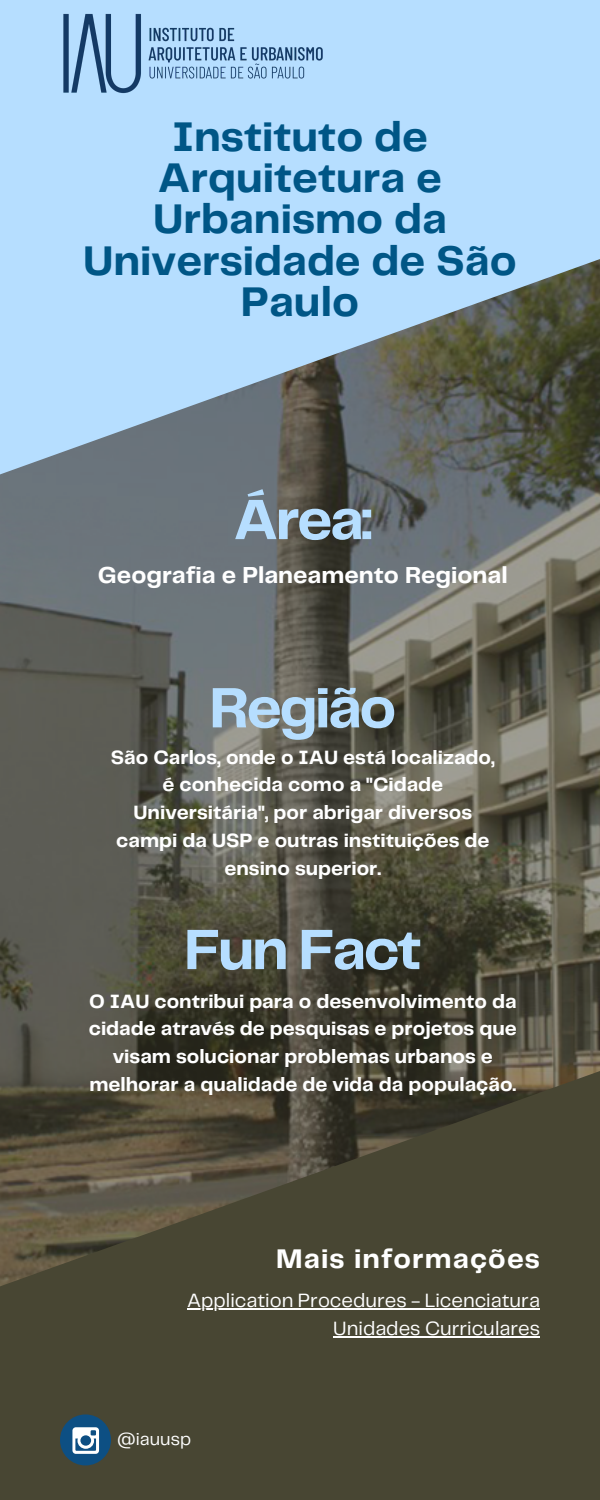
<style>
.page{position:relative;width:600px;height:1500px;background:#fff}
.page>*{position:absolute;margin:0;border:0;box-sizing:border-box;transform-origin:0 0}
.t1{font:700 59px "Telegraf";letter-spacing:-.045em;color:#b6deff}
.t2{font:700 43px/41.2px "Telegraf";color:#005686;text-align:center}
.t3{font:700 28px "Telegraf";letter-spacing:.04em;color:#fff}
.t4{font:700 24px "Telegraf";color:#fff}
.t5{font:700 20px/27.8px "Telegraf";color:#fff;text-align:center}
.t6{font:20px/27.8px "Telegraf";color:#fff;text-align:right}
.t7{font:18px "Telegraf";color:#fff}
</style>
<div class="page">
<img style="left:0;top:253px;width:600px;height:1044px">
<div style="left:0;top:1378px;width:600px;height:122px;background:#484633"></div>
<svg style="left:0;top:1071px;width:599px;height:389px;fill:#484633"></svg>
<svg style="left:1px;top:158px;width:599px;height:316px;background:#96b1c4"></svg>
<div style="left:0;top:0;width:600px;height:158px;background:#b6deff"></div>
<div style="left:60px;top:1414px;width:51px;height:51px;background:#0d4f83;border-radius:50%"></div>
<svg style="left:72px;top:1427px;width:27px;height:27px"></svg>
<img style="left:63px;top:13px;width:260px;height:81px">
<hr style="left:187px;top:1309px;width:353px;height:1px;background:#fff">
<hr style="left:333px;top:1336px;width:207px;height:2px;background:#fff">
<h2 class="t2" style="left:83px;top:118px;width:435px">Instituto de<br>Arquitetura e<br>Urbanismo da<br>Universidade de São<br>Paulo</h2>
<h1 class="t1" style="left:233px;top:494px;width:140px">Área:</h1>
<p class="t4" style="left:98px;top:565px;width:411px">Geografia e Planeamento Regional</p>
<h1 class="t1" style="left:209px;top:683px;width:189px">Região</h1>
<p class="t5" style="left:111px;top:744px;width:385px">São Carlos, onde o IAU está localizado, é conhecida como a "Cidade<br>Universitária", por abrigar diversos campi da USP e outras instituições de ensino superior.</p>
<h1 class="t1" style="left:184px;top:924px;width:239px">Fun Fact</h1>
<p class="t5" style="left:89px;top:988px;width:430px">O IAU contribui para o desenvolvimento da cidade através de pesquisas e projetos que visam solucionar problemas urbanos e melhorar a qualidade de vida da população.</p>
<h3 class="t3" style="left:276px;top:1247px;width:265px">Mais informações</h3>
<p class="t6" style="left:187px;top:1288px;width:354px">Application Procedures - Licenciatura<br>Unidades Curriculares</p>
<p class="t7" style="left:117px;top:1431px;width:76px">@iauusp</p>
</div>
